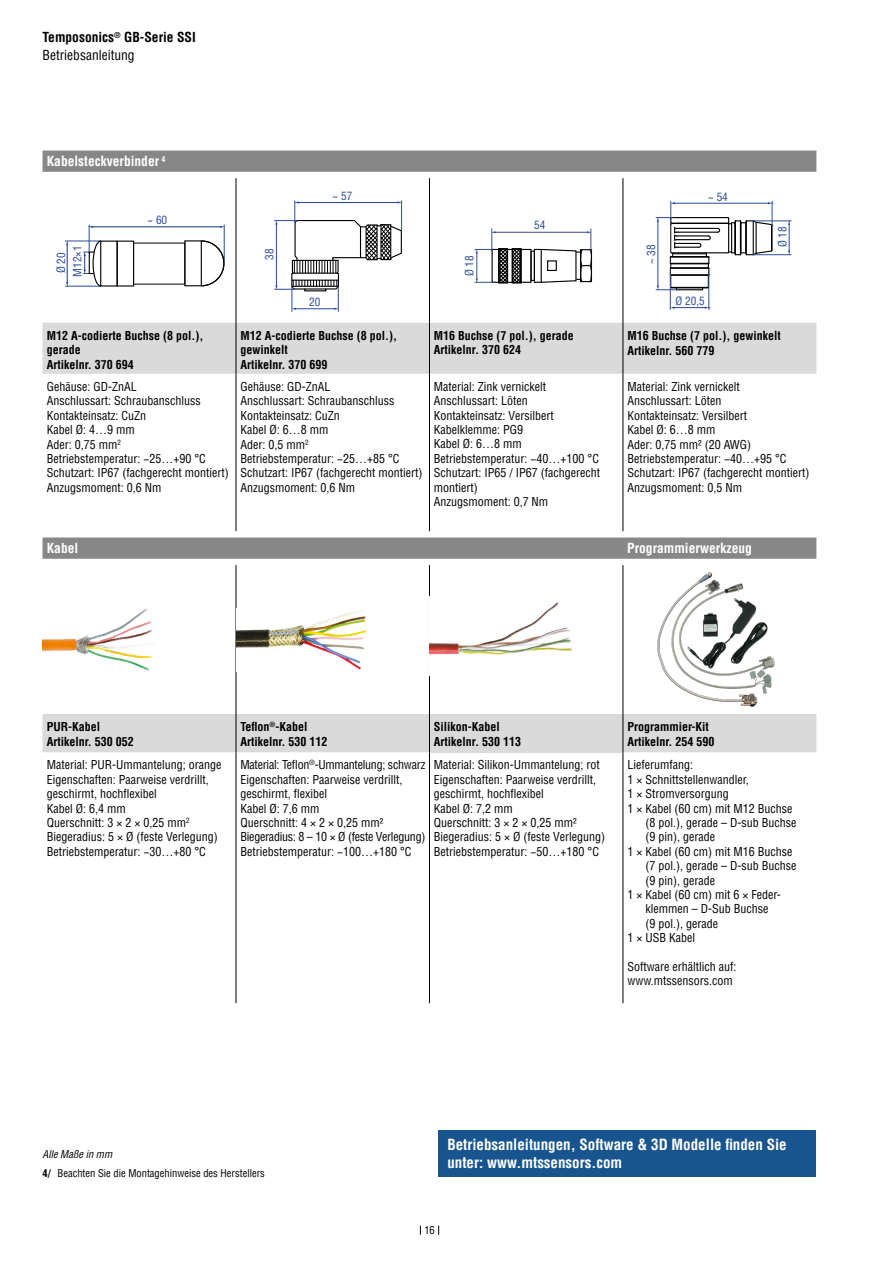
<style>
.page{position:relative;width:893px;height:1263px;background:#fff}
.page>*{position:absolute;margin:0;border:0;box-sizing:border-box;transform-origin:0 0}
.t1{font:700 condensed 15px/18px "Helvetica LT Pro";color:#fff}
.t2{font:700 condensed 13.5px/18px "Helvetica LT Pro";color:#000}
.t3{font:700 condensed 13.5px "Helvetica LT Pro";color:#fff}
.t4{font:700 condensed 13.5px "Helvetica LT Std";color:#fff}
.t5{font:condensed 12px/14.4px "Helvetica LT Pro";color:#000}
.t6{font:700 condensed 12px/14.4px "Helvetica LT Pro";color:#000}
.t7{font:condensed 11.25px "Helvetica LT Std";color:#2c4a9a}
.t8{font:condensed 11.25px "Helvetica LT Std";color:#2a4b9b}
.t9{font:condensed 10.5px "Helvetica LT Pro";color:#000}
.t10{font:italic condensed 10.5px "Helvetica LT Pro";color:#000}
.s1{font-weight:400}
.s2{font-family:"Helvetica LT Std";font-weight:700}
</style>
<div class="page">
<div style="left:43px;top:151px;width:773px;height:21px;background:#878787"></div>
<svg style="left:43px;top:323px;width:773px;height:429px"></svg>
<svg style="left:43px;top:537px;width:773px;height:22px;background:#8a8a8a"></svg>
<div style="left:429px;top:714px;width:194px;height:38px;background:#dadada"></div>
<hr style="left:429px;top:374px;width:1px;height:157px;background:#000">
<hr style="left:236px;top:565px;width:1px;height:149px;background:#000">
<hr style="left:236px;top:752px;width:1px;height:251px;background:#000">
<hr style="left:429px;top:178px;width:1px;height:145px;background:#000">
<hr style="left:429px;top:323px;width:1px;height:51px;background:#000">
<hr style="left:236px;top:714px;width:1px;height:38px;background:#000">
<hr style="left:429px;top:565px;width:1px;height:149px;background:#000">
<hr style="left:429px;top:714px;width:1px;height:38px;background:#000">
<hr style="left:429px;top:752px;width:1px;height:251px;background:#000">
<hr style="left:236px;top:178px;width:1px;height:145px;background:#000">
<hr style="left:236px;top:323px;width:1px;height:51px;background:#000">
<hr style="left:236px;top:374px;width:1px;height:157px;background:#000">
<hr style="left:623px;top:178px;width:1px;height:145px;background:#000">
<hr style="left:623px;top:323px;width:1px;height:51px;background:#000">
<hr style="left:623px;top:374px;width:1px;height:157px;background:#000">
<hr style="left:623px;top:565px;width:1px;height:149px;background:#000">
<hr style="left:623px;top:714px;width:1px;height:38px;background:#000">
<hr style="left:623px;top:752px;width:1px;height:251px;background:#000">
<hr style="left:224px;top:225px;width:1px;height:36px;background:#2a4b9b">
<hr style="left:65px;top:241px;width:36px;height:1px;background:#2a4b9b">
<hr style="left:65px;top:286px;width:36px;height:1px;background:#2a4b9b">
<div style="left:184px;top:240px;width:18px;height:46px;border:1px solid #000"></div>
<div style="left:100px;top:241px;width:18px;height:46px;border:1px solid #000"></div>
<div style="left:133px;top:243px;width:52px;height:41px;border:1px solid #000"></div>
<svg style="left:200px;top:240px;width:25px;height:47px"></svg>
<hr style="left:67px;top:244px;width:1px;height:39px;background:#2c4a9a">
<hr style="left:92px;top:227px;width:129px;height:1px;background:#2c4a9a">
<svg style="left:83px;top:225px;width:19px;height:62px"></svg>
<svg style="left:274px;top:201px;width:128px;height:111px"></svg>
<div style="left:492px;top:249px;width:40px;height:34px;border:1px solid #000"></div>
<div style="left:530px;top:251px;width:5px;height:30px;border:1px solid #000"></div>
<hr style="left:495px;top:232px;width:93px;height:1px;background:#314f8f">
<svg style="left:533px;top:229px;width:59px;height:54px"></svg>
<svg style="left:475px;top:229px;width:47px;height:55px"></svg>
<hr style="left:678px;top:252px;width:50px;height:1px;background:#000">
<hr style="left:678px;top:232px;width:40px;height:1px;background:#000">
<svg style="left:717px;top:227px;width:4px;height:6px"></svg>
<hr style="left:678px;top:228px;width:40px;height:1px;background:#000">
<hr style="left:678px;top:217px;width:50px;height:1px;background:#000">
<hr style="left:678px;top:223px;width:50px;height:1px;background:#000">
<hr style="left:674px;top:203px;width:95px;height:1px;background:#2a4b9b">
<hr style="left:670px;top:275px;width:1px;height:34px;background:#2a4b9b">
<hr style="left:709px;top:275px;width:1px;height:34px;background:#2a4b9b">
<hr style="left:674px;top:307px;width:31px;height:1px;background:#2a4b9b">
<svg style="left:656px;top:201px;width:55px;height:89px"></svg>
<hr style="left:753px;top:254px;width:38px;height:1px;background:#2a4b9b">
<hr style="left:753px;top:221px;width:38px;height:1px;background:#2a4b9b">
<svg style="left:727px;top:201px;width:46px;height:55px"></svg>
<svg style="left:788px;top:221px;width:2px;height:34px"></svg>
<img style="left:43px;top:607px;width:116px;height:65px">
<img style="left:236px;top:608px;width:131px;height:63px">
<img style="left:430px;top:597px;width:151px;height:79px">
<img style="left:648px;top:568px;width:149px;height:142px">
<div style="left:438px;top:1130px;width:378px;height:47px;background:#18558f"></div>
<p class="t2" style="left:43px;top:28px;width:155px">Temposonics<sup>®</sup> GB-Serie SSI<br><span class="s1">Betriebsanleitung</span></p>
<p class="t3" style="left:47px;top:152px;width:120px">Kabelsteckverbinder <sup>4</sup></p>
<p class="t7" style="left:333px;top:189px;width:21px">~ 57</p>
<p class="t8" style="left:708px;top:189px;width:21px">~ 54</p>
<p class="t7" style="left:70px;top:277px;width:33px;rotate:-90deg">M12×1</p>
<p class="t7" style="left:54px;top:273px;width:22px;rotate:-90deg">Ø 20</p>
<p class="t7" style="left:148px;top:213px;width:21px">~ 60</p>
<p class="t7" style="left:262px;top:260px;width:13px;rotate:-90deg">38</p>
<p class="t7" style="left:462px;top:276px;width:22px;rotate:-90deg">Ø 18</p>
<p class="t7" style="left:534px;top:218px;width:13px">54</p>
<p class="t8" style="left:644px;top:264px;width:21px;rotate:-90deg">~ 38</p>
<p class="t8" style="left:775px;top:247px;width:22px;rotate:-90deg">Ø 18</p>
<p class="t7" style="left:309px;top:295px;width:13px">20</p>
<p class="t8" style="left:675px;top:294px;width:31px">Ø 20,5</p>
<p class="t6" style="left:47px;top:328px;width:158px">M12 A-codierte Buchse (8 pol.), gerade<br>Artikelnr. 370 694</p>
<p class="t6" style="left:240px;top:328px;width:158px">M12 A-codierte Buchse (8 pol.), gewinkelt<br>Artikelnr. 370 699</p>
<p class="t6" style="left:434px;top:328px;width:141px">M16 Buchse (7 pol.), gerade<br>Artikelnr. 370 624</p>
<p class="t6" style="left:627px;top:328px;width:155px;line-height:15px">M16 Buchse (7 pol.), gewinkelt<br>Artikelnr. 560 779</p>
<p class="t5" style="left:47px;top:379px;width:183px">Gehäuse: GD‑ZnAL<br>Anschlussart: Schraubanschluss<br>Kontakteinsatz: CuZn<br>Kabel Ø: 4…9 mm<br>Ader: 0,75 mm<sup>2<br></sup>Betriebstemperatur: −25…+90 °C<br>Schutzart: IP67 (fachgerecht montiert)<br>Anzugsmoment: 0,6 Nm</p>
<p class="t5" style="left:240px;top:379px;width:183px">Gehäuse: GD‑ZnAL<br>Anschlussart: Schraubanschluss<br>Kontakteinsatz: CuZn<br>Kabel Ø: 6…8 mm<br>Ader: 0,5 mm<sup>2<br></sup>Betriebstemperatur: −25…+85 °C<br>Schutzart: IP67 (fachgerecht montiert)<br>Anzugsmoment: 0,6 Nm</p>
<p class="t5" style="left:434px;top:379px;width:168px">Material: Zink vernickelt<br>Anschlussart: Löten<br>Kontakteinsatz: Versilbert<br>Kabelklemme: PG9<br>Kabel Ø: 6…8 mm<br>Betriebstemperatur: −40…+100 °C<br>Schutzart: IP65 / IP67 (fachgerecht montiert)<br>Anzugsmoment: 0,7 Nm</p>
<p class="t5" style="left:627px;top:379px;width:183px">Material: Zink vernickelt<br>Anschlussart: Löten<br>Kontakteinsatz: Versilbert<br>Kabel Ø: 6…8 mm<br>Ader: 0,75 mm² (20 AWG)<br>Betriebstemperatur: −40…+95 °C<br>Schutzart: IP67 (fachgerecht montiert)<br>Anzugsmoment: 0,5 Nm</p>
<p class="t4" style="left:47px;top:540px;width:33px">Kabel</p>
<p class="t3" style="left:627px;top:539px;width:126px">Programmierwerkzeug</p>
<p class="t6" style="left:47px;top:719px;width:89px">PUR-Kabel<br>Artikelnr. 530 052</p>
<p class="t6" style="left:240px;top:719px;width:89px;line-height:15px">Teflon<sup>®</sup>-Kabel<br>Artikelnr. 530 112</p>
<p class="t6" style="left:434px;top:719px;width:89px;line-height:15px">Silikon-Kabel<br>Artikelnr. 530 113</p>
<p class="t6" style="left:627px;top:719px;width:89px;line-height:15px">Programmier-Kit<br>Artikelnr. 254 590</p>
<p class="t5" style="left:47px;top:758px;width:176px">Material: PUR-Ummantelung; orange<br>Eigenschaften: Paarweise verdrillt, geschirmt, hochflexibel<br>Kabel Ø: 6,4 mm<br>Querschnitt: 3 × 2 × 0,25 mm<sup>2<br></sup>Biegeradius: 5 × Ø (feste Verlegung)<br>Betriebstemperatur: −30…+80 °C</p>
<p class="t5" style="left:240px;top:758px;width:186px">Material: Teflon<sup>®</sup>-Ummantelung; schwarz<br>Eigenschaften: Paarweise verdrillt, geschirmt, flexibel<br>Kabel Ø: 7,6 mm<br>Querschnitt: 4 × 2 × 0,25 mm²<br>Biegeradius: 8 – 10 × Ø (feste Verlegung)<br>Betriebstemperatur: −100…+180 °C</p>
<p class="t5" style="left:434px;top:758px;width:173px">Material: Silikon-Ummantelung; rot<br>Eigenschaften: Paarweise verdrillt, geschirmt, hochflexibel<br>Kabel Ø: 7,2 mm<br>Querschnitt: 3 × 2 × 0,25 mm²<br>Biegeradius: 5 × Ø (feste Verlegung)<br>Betriebstemperatur: −50…+180 °C</p>
<p class="t5" style="left:627px;top:758px;width:67px">Lieferumfang:</p>
<p class="t5" style="left:627px;top:772px;width:123px">1 × Schnittstellenwandler,</p>
<p class="t5" style="left:627px;top:786px;width:103px">1 × Stromversorgung</p>
<p class="t5" style="left:627px;top:801px;width:166px">1 × Kabel (60 cm) mit M12 Buchse</p>
<p class="t5" style="left:645px;top:815px;width:152px">(8 pol.), gerade – D-sub Buchse</p>
<p class="t5" style="left:645px;top:830px;width:71px">(9 pin), gerade</p>
<p class="t5" style="left:627px;top:844px;width:166px">1 × Kabel (60 cm) mit M16 Buchse</p>
<p class="t5" style="left:645px;top:858px;width:152px">(7 pol.), gerade – D-sub Buchse</p>
<p class="t5" style="left:645px;top:873px;width:71px">(9 pin), gerade</p>
<p class="t5" style="left:627px;top:887px;width:155px">1 × Kabel (60 cm) mit 6 × Feder-</p>
<p class="t5" style="left:645px;top:902px;width:124px">klemmen – D-Sub Buchse</p>
<p class="t5" style="left:645px;top:916px;width:74px">(9 pol.), gerade</p>
<p class="t5" style="left:627px;top:930px;width:69px">1 × USB Kabel</p>
<p class="t5" style="left:627px;top:959px;width:110px">Software erhältlich auf: www.mtssensors.com</p>
<p class="t10" style="left:43px;top:1147px;width:71px">Alle Maße in mm</p>
<p class="t1" style="left:447px;top:1135px;width:341px">Betriebsanleitungen, Software &amp; 3D Modelle finden Sie unter: www.mtssensors.com</p>
<p class="t9" style="left:43px;top:1166px;width:224px"><span class="s2">4/</span> Beachten Sie die Montagehinweise des Herstellers</p>
<p class="t9" style="left:424px;top:1224px;width:12px">16</p>
</div>
